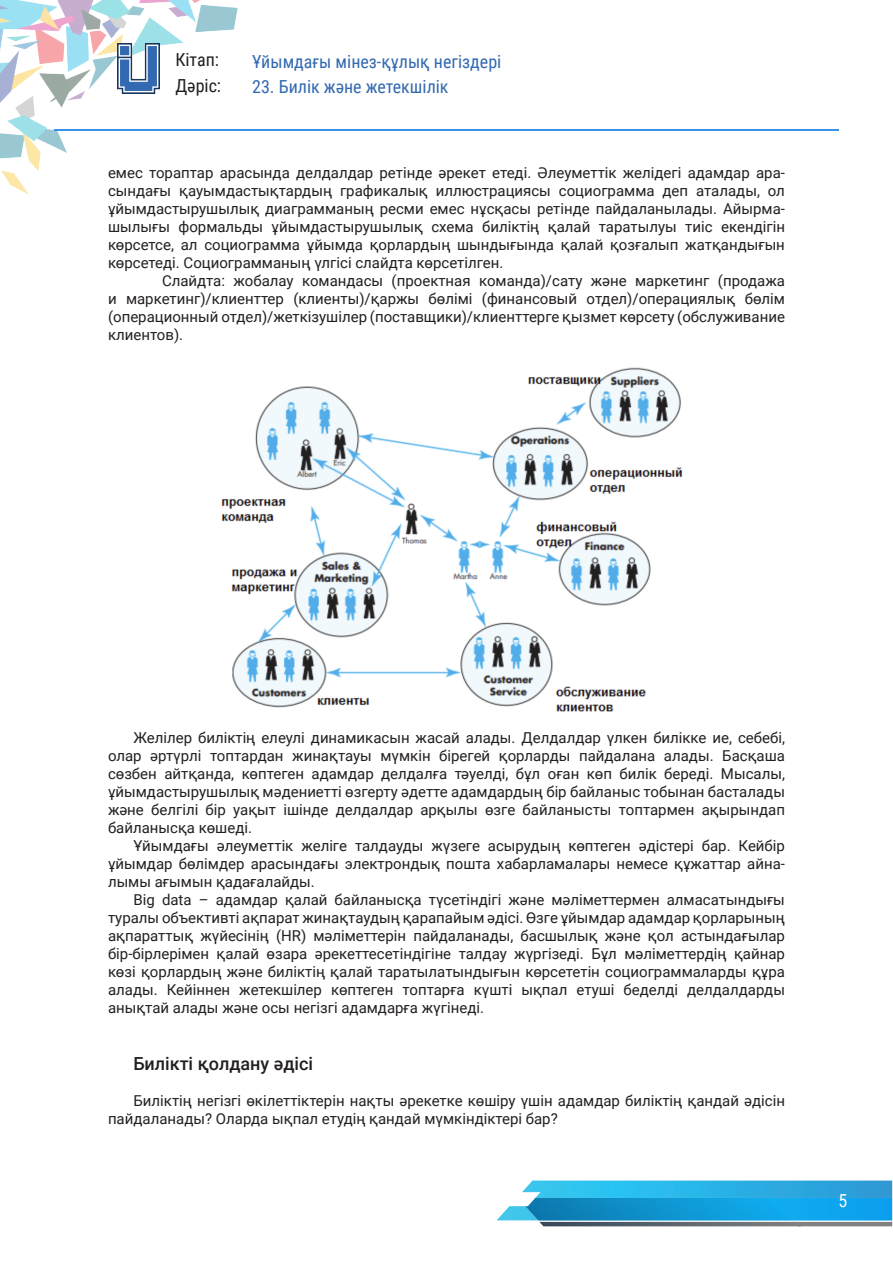
<style>
.page{position:relative;width:893px;height:1263px;background:#fff}
.page>*{position:absolute;margin:0;border:0;box-sizing:border-box;transform-origin:0 0}
.t1{font:18px "Roboto Condensed";color:#3269b1}
.t2{font:500 18px "Roboto";color:#231f20}
.t3{font:18px/25.5px "Roboto Condensed";color:#231f20}
.t4{font:18px "Roboto Condensed";color:#fff}
.t5{font:15px/18px "Roboto";color:#231f20;text-align:justify}
</style>
<div class="page">
<svg style="left:497px;top:1180px;width:395px;height:46px;background:#5bb6d9"></svg>
<img style="left:525px;top:1198px;width:367px;height:22px">
<img style="left:0;top:0;width:238px;height:195px">
<hr style="left:54px;top:129px;width:785px;height:2px;background:#3b91e8">
<img style="left:118px;top:44px;width:41px;height:49px">
<img style="left:221px;top:367px;width:462px;height:345px">
<p class="t3" style="left:175px;top:46px;width:47px">Кітап:<br>Дәріс:</p>
<p class="t1" style="left:252px;top:48px;width:251px">Ұйымдағы мінез-құлық негіздері</p>
<p class="t1" style="left:252px;top:74px;width:198px">23. Билік және жетекшілік</p>
<p class="t5" style="left:108px;top:163px;width:678px">емес тораптар арасында делдалдар ретінде әрекет етеді. Әлеуметтік желідегі адамдар ара&shy;сындағы қауымдастықтардың графикалық иллюстрациясы социограмма деп аталады, ол ұйымдастырушылық диаграмманың ресми емес нұсқасы ретінде пайдаланылады. Айырма&shy;шылығы формальды ұйымдастырушылық схема биліктің қалай таратылуы тиіс екендігін көрсетсе, ал социограмма ұйымда қорлардың шындығында қалай қозғалып жатқандығын көрсетеді. Социограмманың үлгісі слайдта көрсетілген.</p>
<p class="t5" style="left:108px;top:271px;width:678px;text-indent:54px">Слайдта: жобалау командасы (проектная команда)/сату және маркетинг (продажа и маркетинг)/клиенттер (клиенты)/қаржы бөлімі (финансовый отдел)/операциялық бөлім (операционный отдел)/жеткізушілер (поставщики)/клиенттерге қызмет көрсету (обслуживание клиентов).</p>
<p class="t5" style="left:108px;top:728px;width:678px;text-indent:26px">Желілер биліктің елеулі динамикасын жасай алады. Делдалдар үлкен билікке ие, себебі, олар әртүрлі топтардан жинақтауы мүмкін бірегей қорларды пайдалана алады. Басқаша сөзбен айтқанда, көптеген адамдар делдалға тәуелді, бұл оған көп билік береді. Мысалы, ұйымдастырушылық мәдениетті өзгерту әдетте адамдардың бір байланыс тобынан басталады және белгілі бір уақыт ішінде делдалдар арқылы өзге байланысты топтармен ақырындап байланысқа көшеді.</p>
<p class="t5" style="left:108px;top:836px;width:678px;text-indent:26px">Ұйымдағы әлеуметтік желіге талдауды жүзеге асырудың көптеген әдістері бар. Кейбір ұйымдар бөлімдер арасындағы электрондық пошта хабарламалары немесе құжаттар айна&shy;лымы ағымын қадағалайды.</p>
<p class="t5" style="left:108px;top:890px;width:678px;text-indent:26px">Big data – адамдар қалай байланысқа түсетіндігі және мәліметтермен алмасатындығы туралы объективті ақпарат жинақтаудың қарапайым әдісі. Өзге ұйымдар адамдар қорларының ақпараттық жүйесінің (HR) мәліметтерін пайдаланады, басшылық және қол астындағылар бір-бірлерімен қалай өзара әрекеттесетіндігіне талдау жүргізеді. Бұл мәліметтердің қайнар көзі қорлардың және биліктің қалай таратылатындығын көрсететін социограммаларды құра алады. Кейіннен жетекшілер көптеген топтарға күшті ықпал етуші беделді делдалдарды анықтай алады және осы негізгі адамдарға жүгінеді.</p>
<p class="t2" style="left:134px;top:1051px;width:181px">Билікті қолдану әдісі</p>
<p class="t5" style="left:108px;top:1091px;width:678px;text-indent:26px">Биліктің негізгі өкілеттіктерін нақты әрекетке көшіру үшін адамдар биліктің қандай әдісін пайдаланады? Оларда ықпал етудің қандай мүмкіндіктері бар?</p>
<p class="t4" style="left:838px;top:1188px;width:10px">5</p>
</div>
